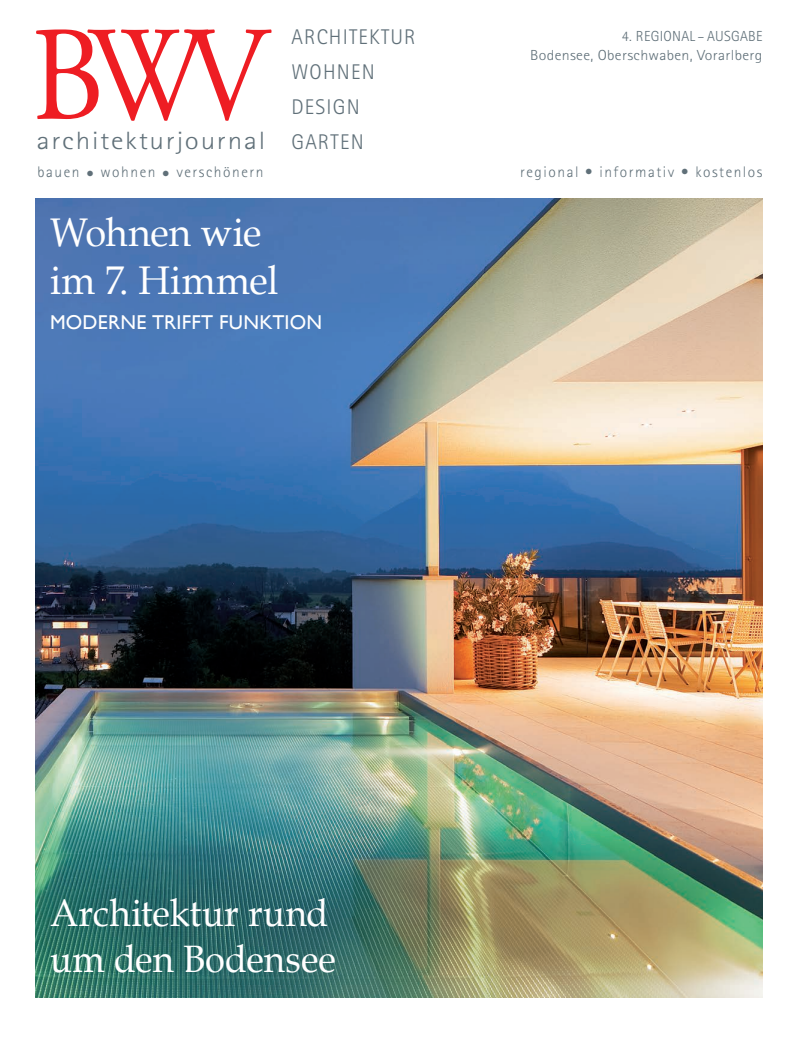
<style>
.page{position:relative;width:798px;height:1053px;background:#fff}
.page>*{position:absolute;margin:0;border:0;box-sizing:border-box;transform-origin:0 0}
.t1{font:134.38px "Adobe Garamond Pro";color:#ee1d23;scale:.9 1}
.t2{font:40px/48px "Book Antiqua";color:#fff;scale:.95 1}
.t3{font:38.25px/45.9px "Book Antiqua";color:#fff;scale:.95 1}
.t4{font:300 25px "Rotis Sans Serif";letter-spacing:.06em;color:#607079;scale:1.16 1}
.t5{font:300 21.25px/35px "Rotis Sans Serif";letter-spacing:.055em;color:#607079}
.t6{font:20px "Gill Sans";letter-spacing:.01em;color:#fff}
.t7{font:300 15.38px "Rotis Sans Serif";letter-spacing:.1em;color:#607079}
.t8{font:300 14.5px/19.4px "Rotis Sans Serif";letter-spacing:.02em;color:#607079;text-align:right}
</style>
<div class="page">
<img style="left:35px;top:199px;width:727px;height:798px">
<p class="t1" style="left:31px;top:-5px;width:265px">BWV</p>
<p class="t4" style="left:37px;top:126px;width:198px">architekturjournal</p>
<p class="t7" style="left:38px;top:163px;width:227px">bauen • wohnen • verschönern</p>
<p class="t5" style="left:291px;top:19px;width:126px">ARCHITEKTUR<br>WOHNEN<br>DESIGN<br>GARTEN</p>
<p class="t8" style="left:530px;top:26px;width:234px">4. REGIONAL – AUSGABE<br>Bodensee, Oberschwaben, Vorarlberg</p>
<p class="t7" style="left:520px;top:163px;width:244px">regional • informativ • kostenlos</p>
<p class="t2" style="left:50px;top:209px;width:242px">Wohnen wie im 7. Himmel</p>
<p class="t6" style="left:50px;top:311px;width:273px">MODERNE TRIFFT FUNKTION</p>
<p class="t3" style="left:50px;top:890px;width:302px">Architektur rund um den Bodensee</p>
</div>
